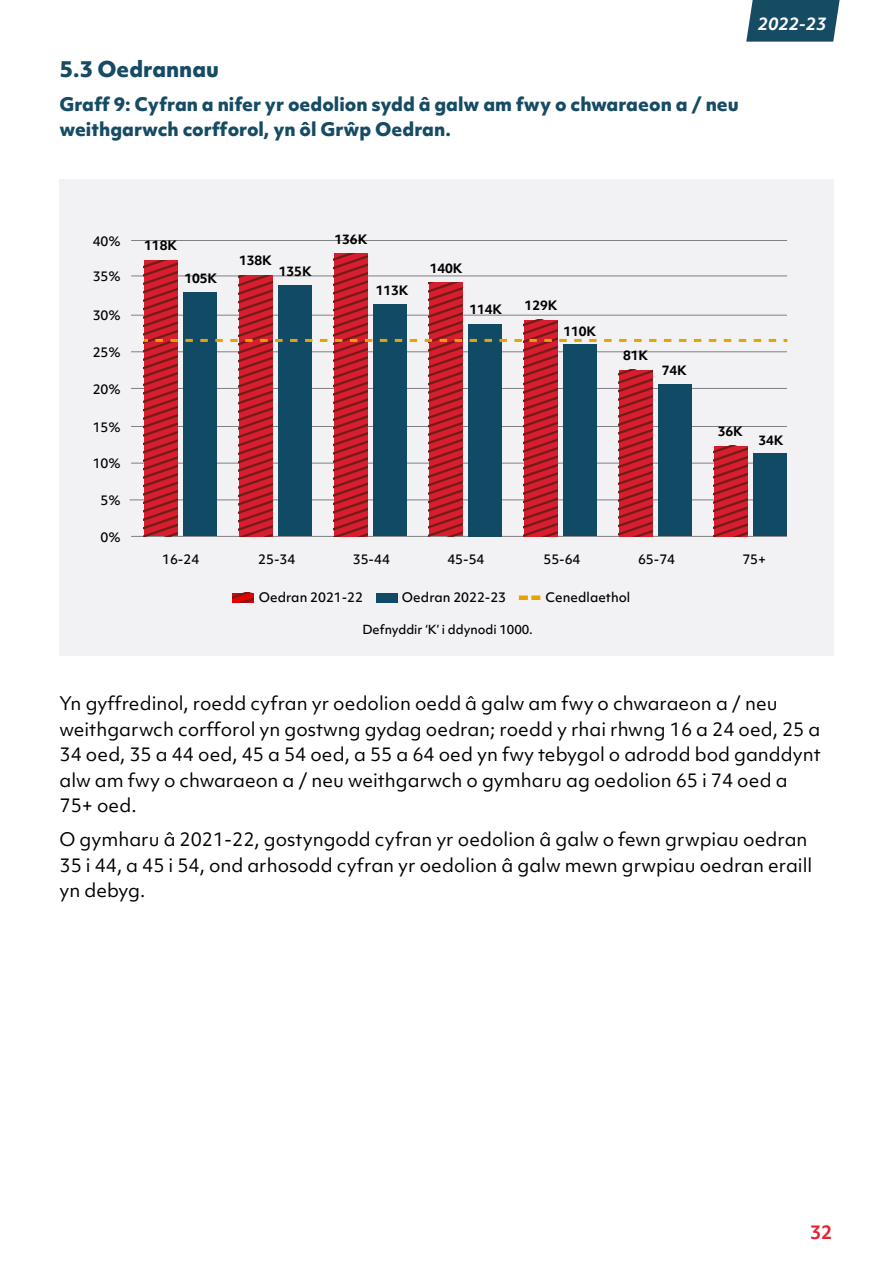
<style>
.page{position:relative;width:893px;height:1263px;background:#fff}
.page>*{position:absolute;margin:0;border:0;box-sizing:border-box;transform-origin:0 0}
.t1{font:800 21px "Objektiv Mk 1";color:#164b64}
.BODY_COPY{font:18px/25.5px "Objektiv Mk 1";color:#000}
.Body_Bold{font:800 18px/25.5px "Objektiv Mk 1";color:#164b64}
.t2{font:700 18px "Objektiv Mk 1";color:#e32434}
.t3{font:italic 700 16.5px "Objektiv Mk 1";color:#fff}
.t4{font:500 12.75px "Objektiv Mk 1";color:#000}
.t5{font:700 12.45px "Objektiv Mk 1";color:#000}
.t6{font:500 12px "Objektiv Mk 1";color:#000}
</style>
<div class="page">
<div style="left:60px;top:179px;width:774px;height:477px;background:#f2f2f4"></div>
<hr style="left:131px;top:276px;width:656px;height:1px;background:#807e80">
<hr style="left:131px;top:352px;width:656px;height:1px;background:#807e80">
<hr style="left:131px;top:388px;width:656px;height:1px;background:#807e80">
<hr style="left:131px;top:426px;width:656px;height:1px;background:#807e80">
<hr style="left:131px;top:463px;width:656px;height:1px;background:#807e80">
<hr style="left:130px;top:500px;width:655px;height:1px;background:#807e80">
<hr style="left:131px;top:536px;width:656px;height:1px;background:#807e80">
<hr style="left:131px;top:315px;width:656px;height:1px;background:#807e80">
<hr style="left:131px;top:240px;width:656px;height:1px;background:#807e80">
<svg style="left:144px;top:253px;width:643px;height:283px"></svg>
<div style="left:376px;top:593px;width:22px;height:10px;background:#114a65"></div>
<svg style="left:232px;top:593px;width:22px;height:10px"></svg>
<div style="left:519px;top:595px;width:9px;height:5px;background:#e8a300"></div>
<div style="left:531px;top:595px;width:9px;height:5px;background:#e8a300"></div>
<svg style="left:746px;top:0;width:94px;height:42px;background:#295970"></svg>
<h3 class="t1" style="left:60px;top:54px;width:161px">5.3 Oedrannau</h3>
<p class="Body_Bold" style="left:60px;top:90px;width:681px">Graff 9: Cyfran a nifer yr oedolion sydd â galw am fwy o chwaraeon a / neu weithgarwch corfforol, yn ôl Grŵp Oedran.</p>
<p class="t3" style="left:758px;top:12px;width:70px">2022-23</p>
<p class="t4" style="left:93px;top:232px;width:29px">40%</p>
<p class="t4" style="left:93px;top:267px;width:29px">35%</p>
<p class="t4" style="left:93px;top:307px;width:29px">30%</p>
<p class="t4" style="left:93px;top:343px;width:29px">25%</p>
<p class="t4" style="left:93px;top:380px;width:29px">20%</p>
<p class="t4" style="left:93px;top:418px;width:29px">15%</p>
<p class="t4" style="left:93px;top:455px;width:29px">10%</p>
<p class="t4" style="left:101px;top:491px;width:22px">5%</p>
<p class="t4" style="left:101px;top:528px;width:22px">0%</p>
<p class="t5" style="left:144px;top:237px;width:35px">118K</p>
<p class="t5" style="left:184px;top:270px;width:35px">105K</p>
<p class="t5" style="left:239px;top:251px;width:35px">138K</p>
<p class="t5" style="left:279px;top:263px;width:35px">135K</p>
<p class="t5" style="left:334px;top:231px;width:35px">136K</p>
<p class="t5" style="left:376px;top:282px;width:35px">113K</p>
<p class="t5" style="left:430px;top:260px;width:35px">140K</p>
<p class="t5" style="left:469px;top:300px;width:35px">114K</p>
<p class="t5" style="left:525px;top:297px;width:35px">129K</p>
<p class="t5" style="left:563px;top:322px;width:35px">110K</p>
<p class="t5" style="left:623px;top:346px;width:27px">81K</p>
<p class="t5" style="left:662px;top:361px;width:27px">74K</p>
<p class="t5" style="left:718px;top:422px;width:27px">36K</p>
<p class="t5" style="left:758px;top:432px;width:27px">34K</p>
<p class="t4" style="left:162px;top:550px;width:39px">16-24</p>
<p class="t4" style="left:258px;top:550px;width:39px">25-34</p>
<p class="t4" style="left:353px;top:550px;width:39px">35-44</p>
<p class="t4" style="left:447px;top:550px;width:39px">45-54</p>
<p class="t4" style="left:543px;top:550px;width:39px">55-64</p>
<p class="t4" style="left:638px;top:550px;width:39px">65-74</p>
<p class="t4" style="left:742px;top:550px;width:25px">75+</p>
<p class="t4" style="left:259px;top:589px;width:106px">Oedran 2021-22</p>
<p class="t4" style="left:545px;top:589px;width:86px">Cenedlaethol</p>
<p class="t4" style="left:402px;top:589px;width:106px">Oedran 2022-23</p>
<p class="t6" style="left:362px;top:621px;width:172px">Defnyddir ‘K’ i ddynodi 1000.</p>
<p class="BODY_COPY" style="left:60px;top:690px;width:763px">Yn gyffredinol, roedd cyfran yr oedolion oedd â galw am fwy o chwaraeon a / neu weithgarwch corfforol yn gostwng gydag oedran; roedd y rhai rhwng 16 a 24 oed, 25 a 34 oed, 35 a 44 oed, 45 a 54 oed, a 55 a 64 oed yn fwy tebygol o adrodd bod ganddynt alw am fwy o chwaraeon a / neu weithgarwch o gymharu ag oedolion 65 i 74 oed a 75+ oed.</p>
<p class="BODY_COPY" style="left:60px;top:826px;width:754px">O gymharu â 2021-22, gostyngodd cyfran yr oedolion â galw o fewn grwpiau oedran<br>35 i 44, a 45 i 54, ond arhosodd cyfran yr oedolion â galw mewn grwpiau oedran eraill yn debyg.</p>
<p class="t2" style="left:810px;top:1219px;width:24px">32</p>
</div>
